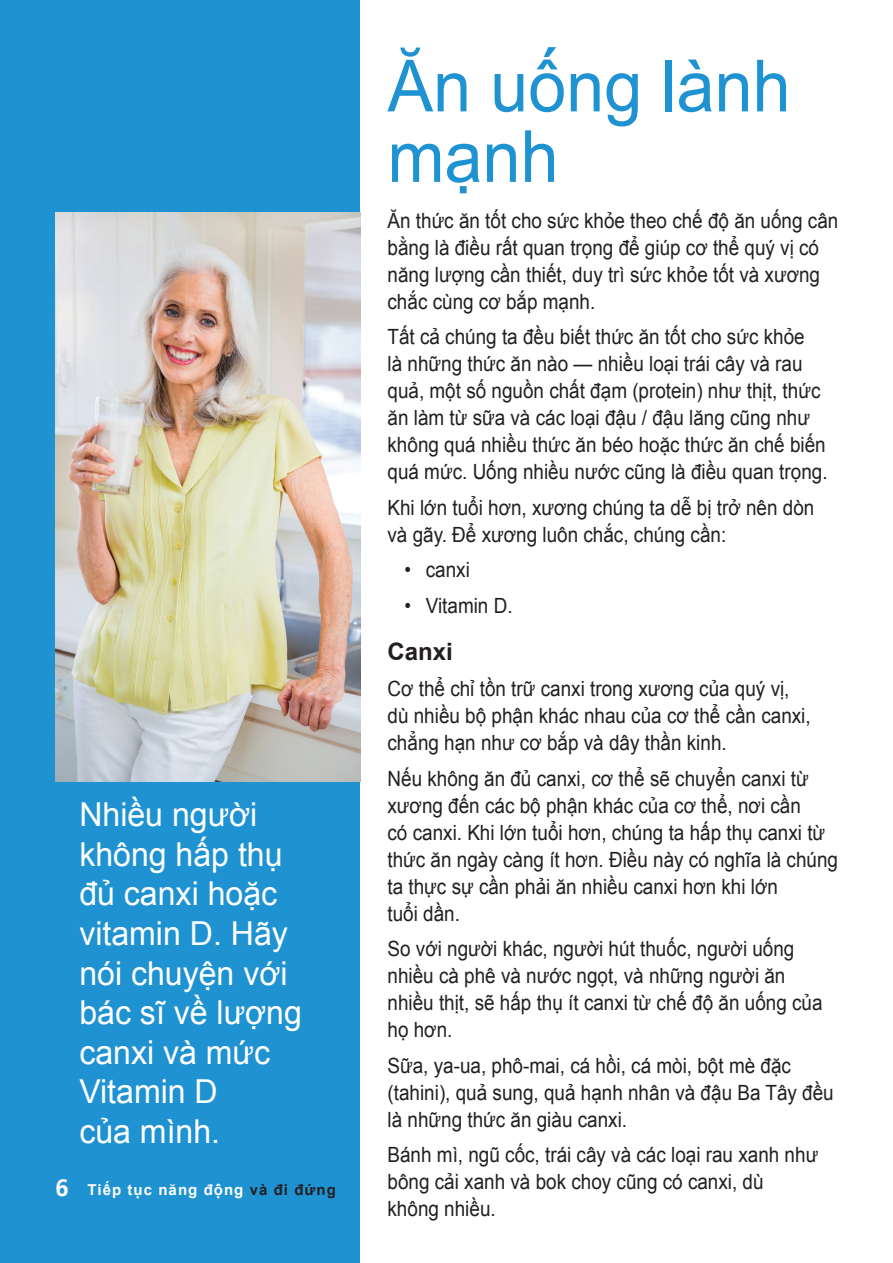
<style>
.page{position:relative;width:893px;height:1263px;background:#fff}
.page>*{position:absolute;margin:0;border:0;box-sizing:border-box;transform-origin:0 0}
.Main_Head{font:72px/70.5px "Arial";color:#1f92d1;scale:.95 1}
.Panel_quote{font:33px/39.6px "Arial";color:#fff}
.Subhead_black{font:700 24px "Arial";color:#231f20}
.Body_Copy{font:21px/27px "Arial";color:#231f20;scale:.9 1}
.t1{font:700 15px "Arial";letter-spacing:.07em;color:#fff}
.s1{font-family:"Frutiger LT";font-size:24px}
.s2{color:#231f20}
</style>
<div class="page">
<div style="left:0;top:0;width:360px;height:1263px;background:#1f92d1"></div>
<img style="left:55px;top:213px;width:305px;height:569px">
<p class="Panel_quote" style="left:79px;top:795px;width:224px">Nhiều người không hấp thụ đủ canxi hoặc vitamin D. Hãy nói chuyện với bác sĩ về lượng canxi và mức<br>Vitamin D<br>của mình.</p>
<p class="t1" style="left:56px;top:1179px;width:282px"><span class="s1">6</span> Tiếp tục năng động <span class="s2">và đi đứng</span></p>
<p class="Main_Head" style="left:387px;top:52px;width:426px">Ăn uống lành mạnh</p>
<p class="Body_Copy" style="left:387px;top:207px;width:502px">Ăn thức ăn tốt cho sức khỏe theo chế độ ăn uống cân bằng là điều rất quan trọng để giúp cơ thể quý vị có năng lượng cần thiết, duy trì sức khỏe tốt và xương chắc cùng cơ bắp mạnh.</p>
<p class="Body_Copy" style="left:387px;top:324px;width:490px">Tất cả chúng ta đều biết thức ăn tốt cho sức khỏe<br>là những thức ăn nào — nhiều loại trái cây và rau quả, một số nguồn chất đạm (protein) như thịt, thức ăn làm từ sữa và các loại đậu / đậu lăng cũng như không quá nhiều thức ăn béo hoặc thức ăn chế biến quá mức. Uống nhiều nước cũng là điều quan trọng.</p>
<p class="Body_Copy" style="left:387px;top:494px;width:476px">Khi lớn tuổi hơn, xương chúng ta dễ bị trở nên dòn và gãy. Để xương luôn chắc, chúng cần:</p>
<p class="Body_Copy" style="left:405px;top:557px;width:74px">• canxi</p>
<p class="Body_Copy" style="left:405px;top:592px;width:122px">• Vitamin D.</p>
<p class="Subhead_black" style="left:387px;top:636px;width:67px">Canxi</p>
<p class="Body_Copy" style="left:387px;top:675px;width:472px">Cơ thể chỉ tồn trữ canxi trong xương của quý vị, dù nhiều bộ phận khác nhau của cơ thể cần canxi, chẳng hạn như cơ bắp và dây thần kinh.</p>
<p class="Body_Copy" style="left:387px;top:765px;width:502px">Nếu không ăn đủ canxi, cơ thể sẽ chuyển canxi từ xương đến các bộ phận khác của cơ thể, nơi cần<br>có canxi. Khi lớn tuổi hơn, chúng ta hấp thụ canxi từ thức ăn ngày càng ít hơn. Điều này có nghĩa là chúng ta thực sự cần phải ăn nhiều canxi hơn khi lớn<br>tuổi dần.</p>
<p class="Body_Copy" style="left:387px;top:935px;width:485px">So với người khác, người hút thuốc, người uống nhiều cà phê và nước ngọt, và những người ăn nhiều thịt, sẽ hấp thụ ít canxi từ chế độ ăn uống của họ hơn.</p>
<p class="Body_Copy" style="left:387px;top:1052px;width:497px">Sữa, ya-ua, phô-mai, cá hồi, cá mòi, bột mè đặc (tahini), quả sung, quả hạnh nhân và đậu Ba Tây đều là những thức ăn giàu canxi.</p>
<p class="Body_Copy" style="left:387px;top:1141px;width:480px">Bánh mì, ngũ cốc, trái cây và các loại rau xanh như bông cải xanh và bok choy cũng có canxi, dù không nhiều.</p>
</div>
